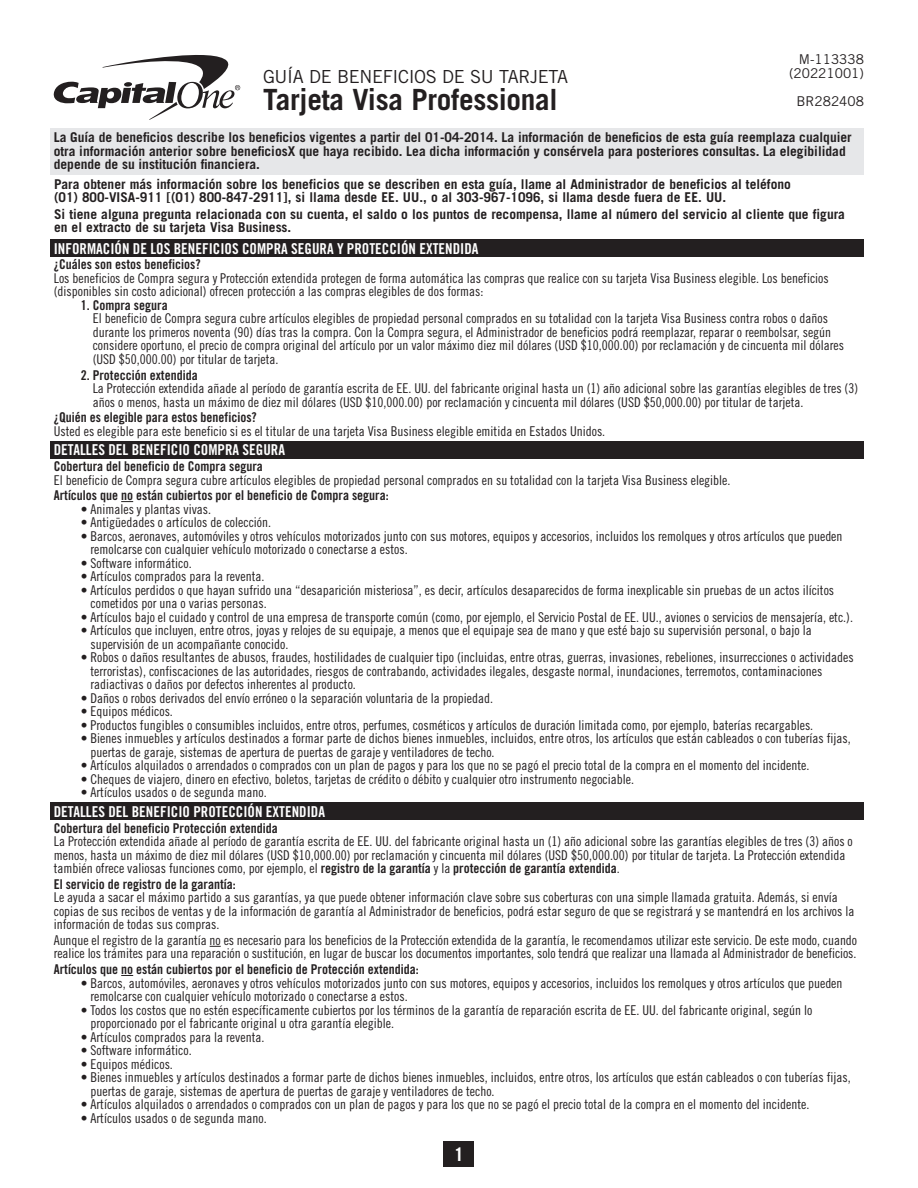
<style>
.page{position:relative;width:918px;height:1188px;background:#fff}
.page>*{position:absolute;margin:0;border:0;box-sizing:border-box;transform-origin:0 0}
.t1{font:700 29.25px "Trade Gothic";letter-spacing:-.01em;color:#231f20}
.t2{font:700 18.6px "Trade Gothic";color:#fff}
.t3{font:18px "Trade Gothic";letter-spacing:-.02em;color:#231f20}
.t4{font:15px "Trade Gothic Bold Cond Twenty";color:#fff}
.t5{font:13.5px/13.5px "Trade Gothic Cond Eighteen";color:#231f20}
.t6{font:700 13.5px/13.5px "Trade Gothic";color:#231f20}
.t7{font:13.5px "Trade Gothic Bold Cond Twenty";color:#231f20}
.t8{font:13.5px "Trade Gothic";color:#231f20}
.s1{font-family:"Trade Gothic Bold Cond Twenty"}
</style>
<div class="page">
<div style="left:51px;top:240px;width:813px;height:17px;background:#231f20"></div>
<div style="left:51px;top:442px;width:813px;height:17px;background:#231f20"></div>
<div style="left:51px;top:802px;width:813px;height:18px;background:#231f20"></div>
<svg style="left:54px;top:55px;width:186px;height:65px"></svg>
<div style="left:51px;top:128px;width:813px;height:47px;background:#e6e7e9"></div>
<svg style="left:121px;top:501px;width:12px;height:1px"></svg>
<svg style="left:121px;top:975px;width:12px;height:1px"></svg>
<div style="left:444px;top:1141px;width:30px;height:25px;background:#231f20"></div>
<p class="t8" style="left:799px;top:52px;width:67px">M-113338</p>
<p class="t8" style="left:789px;top:65px;width:76px">(20221001)</p>
<p class="t8" style="left:796px;top:93px;width:69px">BR282408</p>
<p class="t6" style="left:54px;top:131px;width:800px">La Guía de beneficios describe los beneficios vigentes a partir del 01-04-2014. La información de beneficios de esta guía reemplaza cualquier otra información anterior sobre beneficiosX que haya recibido. Lea dicha información y consérvela para posteriores consultas. La elegibilidad depende de su institución financiera.</p>
<p class="t6" style="left:54px;top:177px;width:738px">Para obtener más información sobre los beneficios que se describen en esta guía, llame al Administrador de beneficios al teléfono (01) 800-VISA-911 [(01) 800-847-2911], si llama desde EE. UU., o al 303-967-1096, si llama desde fuera de EE. UU.</p>
<p class="t6" style="left:54px;top:207px;width:793px">Si tiene alguna pregunta relacionada con su cuenta, el saldo o los puntos de recompensa, llame al número del servicio al cliente que figura en el extracto de su tarjeta Visa Business.</p>
<h2 class="t4" style="left:54px;top:239px;width:426px">INFORMACIÓN DE LOS BENEFICIOS COMPRA SEGURA Y PROTECCIÓN EXTENDIDA</h2>
<h3 class="t7" style="left:54px;top:256px;width:148px">¿Cuáles son estos beneficios?</h3>
<p class="t5" style="left:54px;top:271px;width:777px">Los beneficios de Compra segura y Protección extendida protegen de forma automática las compras que realice con su tarjeta Visa Business elegible. Los beneficios (disponibles sin costo adicional) ofrecen protección a las compras elegibles de dos formas:</p>
<h4 class="t7" style="left:81px;top:297px;width:88px">1. Compra segura</h4>
<p class="t5" style="left:93px;top:312px;width:753px">El beneficio de Compra segura cubre artículos elegibles de propiedad personal comprados en su totalidad con la tarjeta Visa Business contra robos o daños durante los primeros noventa (90) días tras la compra. Con la Compra segura, el Administrador de beneficios podrá reemplazar, reparar o reembolsar, según considere oportuno, el precio de compra original del artículo por un valor máximo diez mil dólares (USD $10,000.00) por reclamación y de cincuenta mil dólares (USD $50,000.00) por titular de tarjeta.</p>
<h4 class="t7" style="left:81px;top:367px;width:118px">2. Protección extendida</h4>
<p class="t5" style="left:93px;top:381px;width:767px">La Protección extendida añade al período de garantía escrita de EE. UU. del fabricante original hasta un (1) año adicional sobre las garantías elegibles de tres (3) años o menos, hasta un máximo de diez mil dólares (USD $10,000.00) por reclamación y cincuenta mil dólares (USD $50,000.00) por titular de tarjeta.</p>
<h3 class="t7" style="left:54px;top:409px;width:205px">¿Quién es elegible para estos beneficios?</h3>
<p class="t5" style="left:54px;top:424px;width:553px">Usted es elegible para este beneficio si es el titular de una tarjeta Visa Business elegible emitida en Estados Unidos.</p>
<h2 class="t4" style="left:54px;top:441px;width:233px">DETALLES DEL BENEFICIO COMPRA SEGURA</h2>
<h3 class="t7" style="left:54px;top:458px;width:211px">Cobertura del beneficio de Compra segura</h3>
<p class="t5" style="left:54px;top:473px;width:678px">El beneficio de Compra segura cubre artículos elegibles de propiedad personal comprados en su totalidad con la tarjeta Visa Business elegible.</p>
<h4 class="t7" style="left:54px;top:487px;width:336px">Artículos que no están cubiertos por el beneficio de Compra segura:</h4>
<p class="t5" style="left:81px;top:502px;width:132px">• Animales y plantas vivas.</p>
<p class="t5" style="left:81px;top:516px;width:192px">• Antigüedades o artículos de colección.</p>
<p class="t5" style="left:91px;top:529px;width:754px;text-indent:-10px">• Barcos, aeronaves, automóviles y otros vehículos motorizados junto con sus motores, equipos y accesorios, incluidos los remolques y otros artículos que pueden remolcarse con cualquier vehículo motorizado o conectarse a estos.</p>
<p class="t5" style="left:81px;top:556px;width:112px">• Software informático.</p>
<p class="t5" style="left:81px;top:570px;width:185px">• Artículos comprados para la reventa.</p>
<p class="t5" style="left:91px;top:583px;width:745px;text-indent:-10px">• Artículos perdidos o que hayan sufrido una “desaparición misteriosa”, es decir, artículos desaparecidos de forma inexplicable sin pruebas de un actos ilícitos cometidos por una o varias personas.</p>
<p class="t5" style="left:81px;top:610px;width:774px">• Artículos bajo el cuidado y control de una empresa de transporte común (como, por ejemplo, el Servicio Postal de EE. UU., aviones o servicios de mensajería, etc.).</p>
<p class="t5" style="left:91px;top:624px;width:723px;text-indent:-10px">• Artículos que incluyen, entre otros, joyas y relojes de su equipaje, a menos que el equipaje sea de mano y que esté bajo su supervisión personal, o bajo la supervisión de un acompañante conocido.</p>
<p class="t5" style="left:91px;top:651px;width:765px;text-indent:-10px">• Robos o daños resultantes de abusos, fraudes, hostilidades de cualquier tipo (incluidas, entre otras, guerras, invasiones, rebeliones, insurrecciones o actividades terroristas), confiscaciones de las autoridades, riesgos de contrabando, actividades ilegales, desgaste normal, inundaciones, terremotos, contaminaciones radiactivas o daños por defectos inherentes al producto.</p>
<p class="t5" style="left:81px;top:691px;width:414px">• Daños o robos derivados del envío erróneo o la separación voluntaria de la propiedad.</p>
<p class="t5" style="left:81px;top:705px;width:94px">• Equipos médicos.</p>
<p class="t5" style="left:81px;top:718px;width:734px">• Productos fungibles o consumibles incluidos, entre otros, perfumes, cosméticos y artículos de duración limitada como, por ejemplo, baterías recargables.</p>
<p class="t5" style="left:91px;top:732px;width:762px;text-indent:-10px">• Bienes inmuebles y artículos destinados a formar parte de dichos bienes inmuebles, incluidos, entre otros, los artículos que están cableados o con tuberías fijas, puertas de garaje, sistemas de apertura de puertas de garaje y ventiladores de techo.</p>
<p class="t5" style="left:81px;top:759px;width:730px">• Artículos alquilados o arrendados o comprados con un plan de pagos y para los que no se pagó el precio total de la compra en el momento del incidente.</p>
<p class="t5" style="left:81px;top:772px;width:555px">• Cheques de viajero, dinero en efectivo, boletos, tarjetas de crédito o débito y cualquier otro instrumento negociable.</p>
<p class="t5" style="left:81px;top:786px;width:187px">• Artículos usados o de segunda mano.</p>
<h2 class="t4" style="left:54px;top:803px;width:273px">DETALLES DEL BENEFICIO PROTECCIÓN EXTENDIDA</h2>
<h3 class="t7" style="left:54px;top:820px;width:226px">Cobertura del beneficio Protección extendida</h3>
<p class="t5" style="left:54px;top:834px;width:801px">La Protección extendida añade al período de garantía escrita de EE. UU. del fabricante original hasta un (1) año adicional sobre las garantías elegibles de tres (3) años o menos, hasta un máximo de diez mil dólares (USD $10,000.00) por reclamación y cincuenta mil dólares (USD $50,000.00) por titular de tarjeta. La Protección extendida también ofrece valiosas funciones como, por ejemplo, el <span class="s1">registro de la garantía</span> y la <span class="s1">protección de garantía extendida</span>.</p>
<h3 class="t7" style="left:54px;top:876px;width:184px">El servicio de registro de la garantía:</h3>
<p class="t5" style="left:54px;top:891px;width:802px">Le ayuda a sacar el máximo partido a sus garantías, ya que puede obtener información clave sobre sus coberturas con una simple llamada gratuita. Además, si envía copias de sus recibos de ventas y de la información de garantía al Administrador de beneficios, podrá estar seguro de que se registrará y se mantendrá en los archivos la información de todas sus compras.</p>
<p class="t5" style="left:54px;top:933px;width:805px">Aunque el registro de la garantía no es necesario para los beneficios de la Protección extendida de la garantía, le recomendamos utilizar este servicio. De este modo, cuando realice los trámites para una reparación o sustitución, en lugar de buscar los documentos importantes, solo tendrá que realizar una llamada al Administrador de beneficios.</p>
<h3 class="t7" style="left:54px;top:961px;width:366px">Artículos que no están cubiertos por el beneficio de Protección extendida:</h3>
<p class="t5" style="left:91px;top:976px;width:754px;text-indent:-10px">• Barcos, automóviles, aeronaves y otros vehículos motorizados junto con sus motores, equipos y accesorios, incluidos los remolques y otros artículos que pueden remolcarse con cualquier vehículo motorizado o conectarse a estos.</p>
<p class="t5" style="left:91px;top:1003px;width:724px;text-indent:-10px">• Todos los costos que no estén específicamente cubiertos por los términos de la garantía de reparación escrita de EE. UU. del fabricante original, según lo proporcionado por el fabricante original u otra garantía elegible.</p>
<p class="t5" style="left:81px;top:1030px;width:185px">• Artículos comprados para la reventa.</p>
<p class="t5" style="left:81px;top:1043px;width:112px">• Software informático.</p>
<p class="t5" style="left:81px;top:1057px;width:94px">• Equipos médicos.</p>
<p class="t5" style="left:91px;top:1070px;width:762px;text-indent:-10px">• Bienes inmuebles y artículos destinados a formar parte de dichos bienes inmuebles, incluidos, entre otros, los artículos que están cableados o con tuberías fijas, puertas de garaje, sistemas de apertura de puertas de garaje y ventiladores de techo.</p>
<p class="t5" style="left:81px;top:1097px;width:730px">• Artículos alquilados o arrendados o comprados con un plan de pagos y para los que no se pagó el precio total de la compra en el momento del incidente.</p>
<p class="t5" style="left:81px;top:1111px;width:187px">• Artículos usados o de segunda mano.</p>
<h2 class="t2" style="left:454px;top:1143px;width:12px">1</h2>
<p class="t3" style="left:263px;top:66px;width:307px">GUÍA DE BENEFICIOS DE SU TARJETA</p>
<h1 class="t1" style="left:263px;top:82px;width:296px">Tarjeta Visa Professional</h1>
</div>
